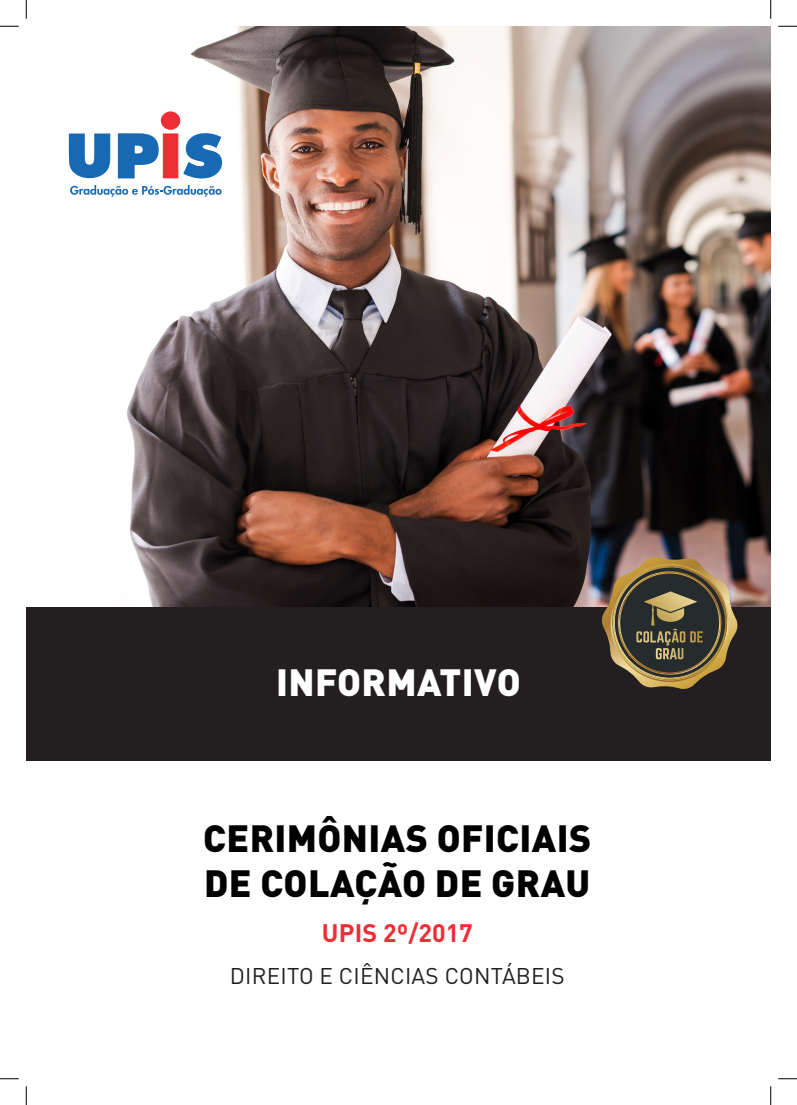
<style>
.page{position:relative;width:797px;height:1105px;background:#fff}
.page>*{position:absolute;margin:0;border:0;box-sizing:border-box;transform-origin:0 0}
.t1{font:900 37.5px/45px "DIN Pro";letter-spacing:.01em;color:#000}
.t2{font:900 37.5px "DIN Pro";letter-spacing:.01em;color:#fff}
.t3{font:700 25px "DIN Pro";color:#ee2d35}
.t4{font:22.5px "DIN Pro";letter-spacing:.01em;color:#231f20}
</style>
<div class="page">
<img style="left:117px;top:26px;width:653px;height:581px">
<div style="left:26px;top:607px;width:744px;height:154px;background:#231f20"></div>
<svg style="left:602px;top:557px;width:135px;height:132px"></svg>
<svg style="left:69px;top:133px;width:41px;height:45px"></svg>
<svg style="left:118px;top:132px;width:104px;height:47px"></svg>
<div style="left:161px;top:111px;width:19px;height:19px;background:#ee2d35;border-radius:50%"></div>
<svg style="left:70px;top:185px;width:152px;height:12px"></svg>
<svg style="left:0;top:25px;width:19px;height:2px"></svg>
<svg style="left:778px;top:25px;width:19px;height:2px"></svg>
<svg style="left:0;top:1078px;width:19px;height:1px"></svg>
<svg style="left:778px;top:1078px;width:19px;height:1px"></svg>
<svg style="left:25px;top:0;width:2px;height:19px"></svg>
<svg style="left:25px;top:1086px;width:2px;height:19px"></svg>
<svg style="left:770px;top:0;width:1px;height:19px"></svg>
<svg style="left:770px;top:1086px;width:1px;height:19px"></svg>
<p class="t2" style="left:276px;top:656px;width:246px">INFORMATIVO</p>
<p class="t1" style="left:203px;top:814px;width:389px">CERIMÔNIAS OFICIAIS<br>DE COLAÇÃO DE GRAU</p>
<p class="t3" style="left:322px;top:915px;width:152px">UPIS 2º/2017</p>
<p class="t4" style="left:230px;top:960px;width:336px">DIREITO E CIÊNCIAS CONTÁBEIS</p>
</div>
